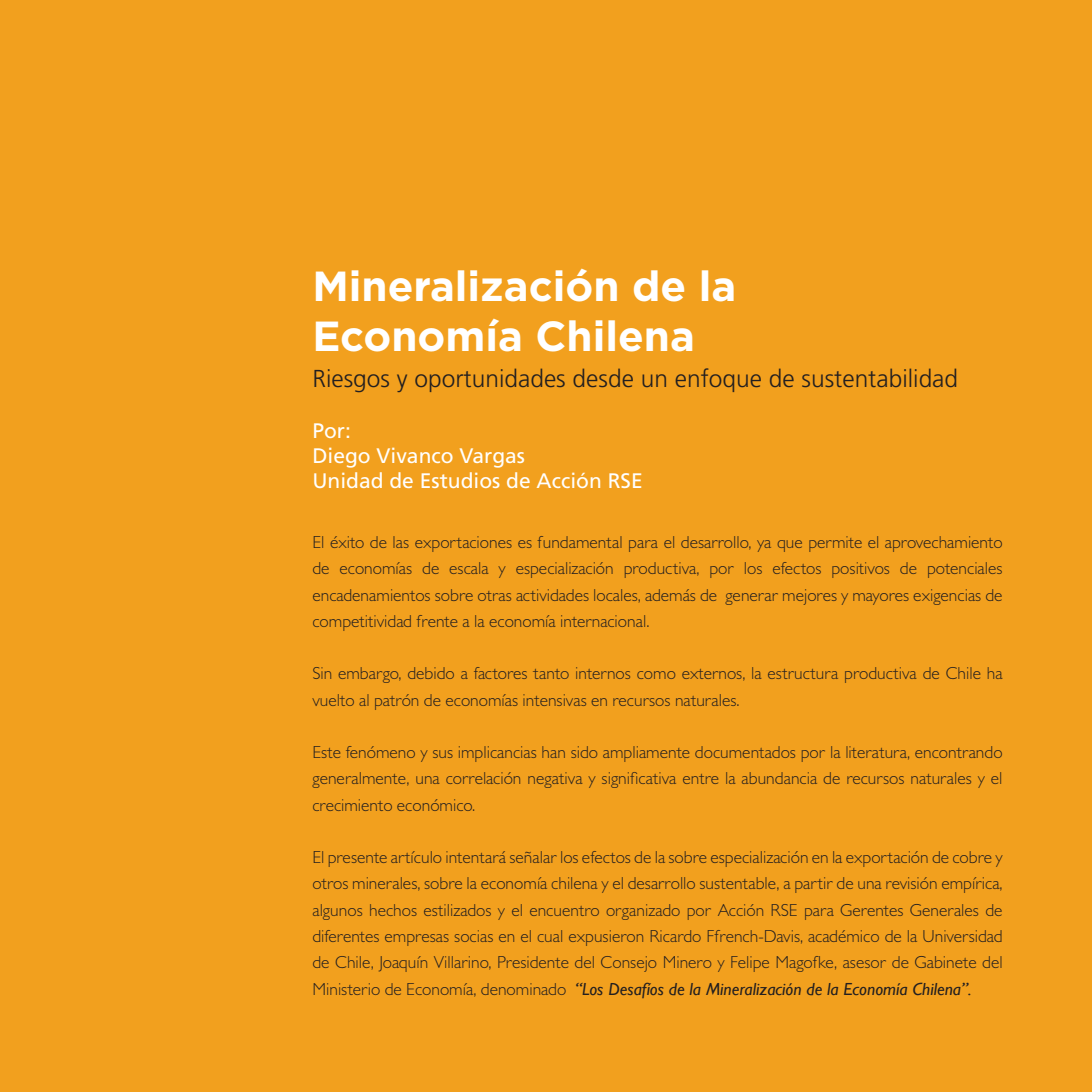
<style>
.page{position:relative;width:1092px;height:1092px;background:#fff}
.page>*{position:absolute;margin:0;border:0;box-sizing:border-box;transform-origin:0 0}
.t1{font:700 42px "Gotham";color:#fff}
.t2{font:300 24.5px "Frutiger LT Std";color:#231f20}
.t3{font:21px "Frutiger LT Std";color:#fff}
.t4{font:300 17.5px/26.2px "Gill Sans MT Pro";color:#231f20;text-align:justify}
.s1{font-family:"Gill Sans";font-weight:400;font-style:italic}
</style>
<div class="page">
<div style="left:0;top:0;width:1091px;height:1091px;background:#f2a01e"></div>
<p class="t1" style="left:312px;top:262px;width:425px">Mineralización de la</p>
<p class="t1" style="left:312px;top:312px;width:384px">Economía Chilena</p>
<p class="t2" style="left:312px;top:365px;width:647px">Riesgos y oportunidades desde un enfoque de sustentabilidad</p>
<p class="t3" style="left:312px;top:418px;width:40px">Por:</p>
<p class="t3" style="left:312px;top:443px;width:214px">Diego Vivanco Vargas</p>
<p class="t3" style="left:312px;top:468px;width:332px">Unidad de Estudios de Acción RSE</p>
<p class="t4" style="left:312px;top:528px;width:691px">El éxito de las exportaciones es fundamental para el desarrollo, ya que permite el aprovechamiento de economías de escala y especialización productiva, por los efectos positivos de potenciales encadenamientos sobre otras actividades locales, además de generar mejores y mayores exigencias de competitividad frente a la economía internacional.</p>
<p class="t4" style="left:312px;top:660px;width:691px">Sin embargo, debido a factores tanto internos como externos, la estructura productiva de Chile ha vuelto al patrón de economías intensivas en recursos naturales.</p>
<p class="t4" style="left:312px;top:738px;width:691px">Este fenómeno y sus implicancias han sido ampliamente documentados por la literatura, encontrando generalmente, una correlación negativa y significativa entre la abundancia de recursos naturales y el crecimiento económico.</p>
<p class="t4" style="left:312px;top:843px;width:691px">El presente artículo intentará señalar los efectos de la sobre especialización en la exportación de cobre y otros minerales, sobre la economía chilena y el desarrollo sustentable, a partir de una revisión empírica, algunos hechos estilizados y el encuentro organizado por Acción RSE para Gerentes Generales de diferentes empresas socias en el cual expusieron Ricardo Ffrench-Davis, académico de la Universidad de Chile, Joaquín Villarino, Presidente del Consejo Minero y Felipe Magofke, asesor de Gabinete del Ministerio de Economía, denominado <span class="s1">“Los Desafíos de la Mineralización de la Economía Chilena”.</span></p>
</div>
